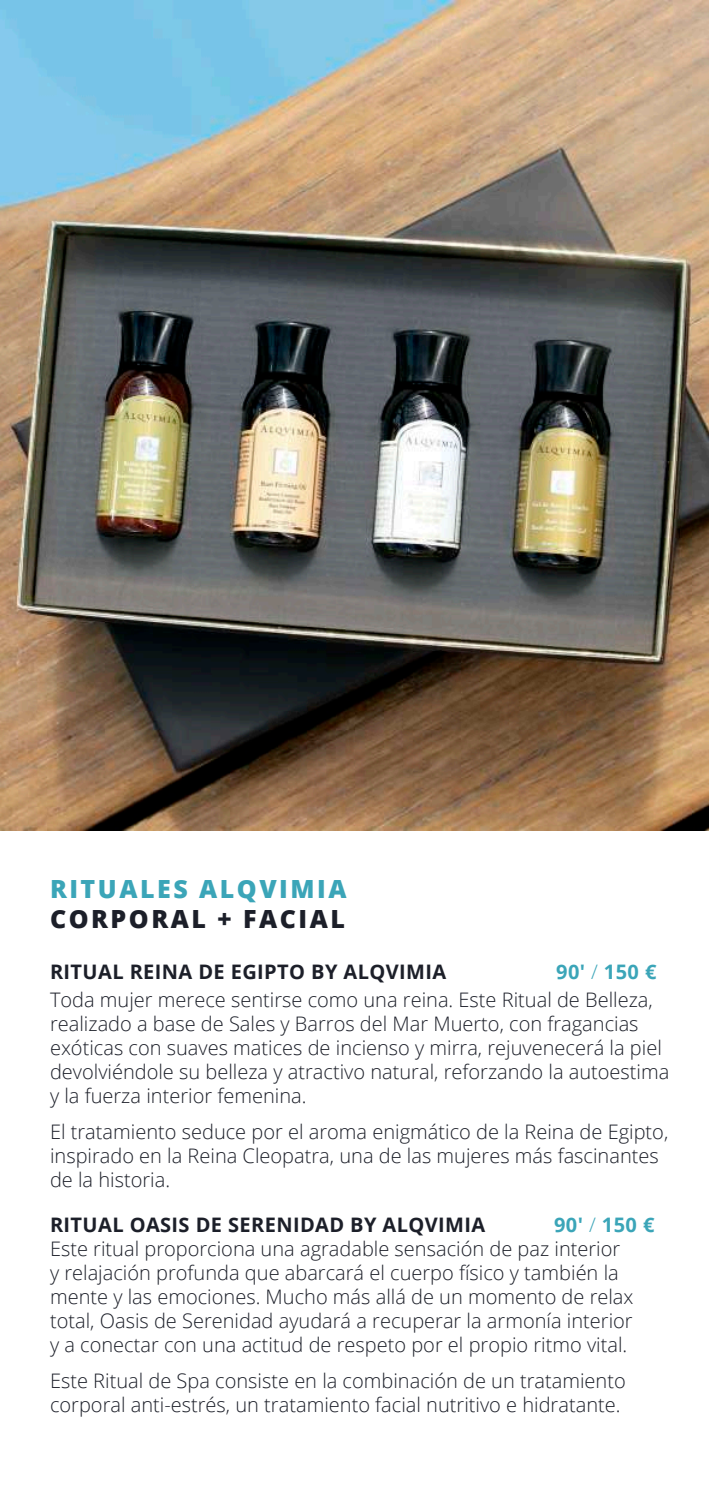
<style>
.page{position:relative;width:709px;height:1489px;background:#fff}
.page>*{position:absolute;margin:0;border:0;box-sizing:border-box;transform-origin:0 0}
.t1{font:800 25px "Open Sans";letter-spacing:.1em;color:#3ba5b8}
.t2{font:800 25px "Open Sans";letter-spacing:.1em;color:#1c1f29}
.t3{font:300 20px/24px "Open Sans";color:#1c1f29}
.t4{font:700 20px "Open Sans";letter-spacing:.02em;color:#1c1f29}
.s1{font-weight:700;color:#3ba5b8}
.s2{color:#3ba5b8}
</style>
<div class="page">
<img style="left:0;top:0;width:709px;height:830px">
<p class="t1" style="left:50px;top:869px;width:298px">RITUALES ALQVIMIA</p>
<p class="t2" style="left:50px;top:899px;width:296px">CORPORAL + FACIAL</p>
<p class="t4" style="left:50px;top:957px;width:398px">RITUAL REINA DE EGIPTO BY ALQVIMIA</p>
<p class="t3" style="left:50px;top:957px;width:608px;line-height:27.5px;text-align:right"><span class="s1">90'</span> <span class="s2">/</span> <span class="s1">150 €<br></span>Toda mujer merece sentirse como una reina. Este Ritual de Belleza,</p>
<p class="t3" style="left:50px;top:1010px;width:621px">realizado a base de Sales y Barros del Mar Muerto, con fragancias exóticas con suaves matices de incienso y mirra, rejuvenecerá la piel devolviéndole su belleza y atractivo natural, reforzando la autoestima y la fuerza interior femenina.</p>
<p class="t3" style="left:50px;top:1118px;width:620px">El tratamiento seduce por el aroma enigmático de la Reina de Egipto, inspirado en la Reina Cleopatra, una de las mujeres más fascinantes de la historia.</p>
<p class="t4" style="left:50px;top:1210px;width:437px">RITUAL OASIS DE SERENIDAD BY ALQVIMIA</p>
<p class="t3" style="left:50px;top:1211px;width:606px;text-indent:504px"><span class="s1">90'</span> <span class="s2">/</span> <span class="s1">150 € </span>Este ritual proporciona una agradable sensación de paz interior<br>y relajación profunda que abarcará el cuerpo físico y también la mente y las emociones. Mucho más allá de un momento de relax total, Oasis de Serenidad ayudará a recuperar la armonía interior<br>y a conectar con una actitud de respeto por el propio ritmo vital.</p>
<p class="t3" style="left:50px;top:1367px;width:577px">Este Ritual de Spa consiste en la combinación de un tratamiento corporal anti-estrés, un tratamiento facial nutritivo e hidratante.</p>
</div>
